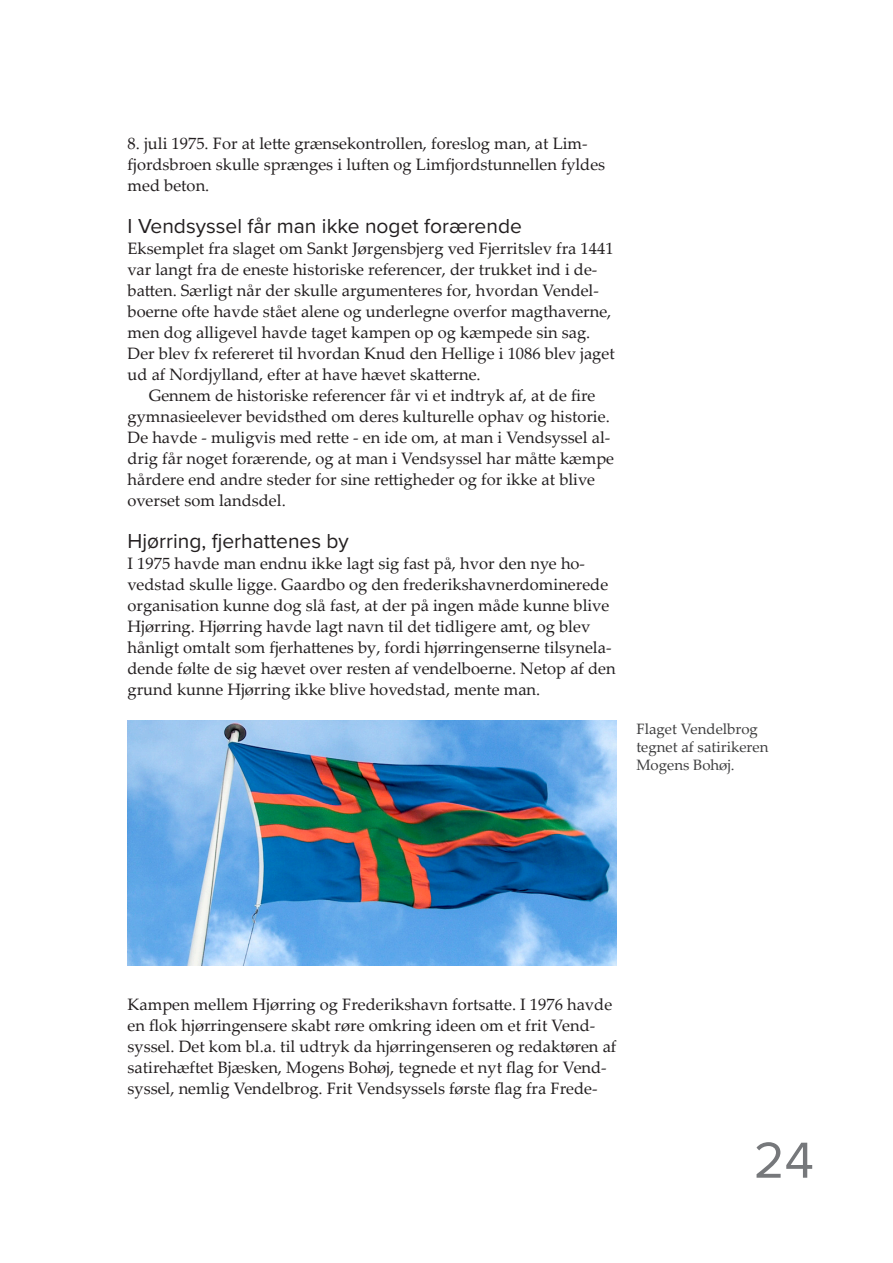
<style>
.page{position:relative;width:893px;height:1263px;background:#fff}
.page>*{position:absolute;margin:0;border:0;box-sizing:border-box;transform-origin:0 0}
.t1{font:52.5px "Proxima Nova";color:#76787b}
.Rubrik{font:21px "Proxima Nova";color:#231f20}
.Normal_0{font:16.5px/21px "Palatino Linotype";color:#231f20}
.Billedtekst{font:15px/18px "Palatino Linotype";color:#3e3e3f}
</style>
<div class="page">
<img style="left:127px;top:721px;width:490px;height:244px">
<p class="Normal_0" style="left:128px;top:132px;width:479px">8. juli 1975. For at lette grænsekontrollen, foreslog man, at Lim&shy;fjordsbroen skulle sprænges i luften og Limfjordstunnellen fyldes med beton.</p>
<p class="Rubrik" style="left:128px;top:210px;width:396px">I Vendsyssel får man ikke noget forærende</p>
<p class="Normal_0" style="left:128px;top:237px;width:489px">Eksemplet fra slaget om Sankt Jørgensbjerg ved Fjerritslev fra 1441 var langt fra de eneste historiske referencer, der trukket ind i de&shy;batten. Særligt når der skulle argumenteres for, hvordan Vendel&shy;boerne ofte havde stået alene og underlegne overfor magthaverne, men dog alligevel havde taget kampen op og kæmpede sin sag.<br>Der blev fx refereret til hvordan Knud den Hellige i 1086 blev jaget ud af Nordjylland, efter at have hævet skatterne.</p>
<p class="Normal_0" style="left:128px;top:384px;width:488px;text-indent:21px">Gennem de historiske referencer får vi et indtryk af, at de fire gymnasieelever bevidsthed om deres kulturelle ophav og historie.<br>De havde - muligvis med rette - en ide om, at man i Vendsyssel al&shy;drig får noget forærende, og at man i Vendsyssel har måtte kæmpe hårdere end andre steder for sine rettigheder og for ikke at blive overset som landsdel.</p>
<p class="Rubrik" style="left:128px;top:525px;width:223px">Hjørring, fjerhattenes by</p>
<p class="Normal_0" style="left:128px;top:552px;width:490px">I 1975 havde man endnu ikke lagt sig fast på, hvor den nye ho&shy;vedstad skulle ligge. Gaardbo og den frederikshavnerdominerede organisation kunne dog slå fast, at der på ingen måde kunne blive Hjørring. Hjørring havde lagt navn til det tidligere amt, og blev hånligt omtalt som fjerhattenes by, fordi hjørringenserne tilsynela&shy;dende følte de sig hævet over resten af vendelboerne. Netop af den grund kunne Hjørring ikke blive hovedstad, mente man.</p>
<p class="Billedtekst" style="left:636px;top:719px;width:133px">Flaget Vendelbrog tegnet af satirikeren<br>Mogens Bohøj.</p>
<p class="Normal_0" style="left:128px;top:993px;width:490px">Kampen mellem Hjørring og Frederikshavn fortsatte. I 1976 havde en flok hjørringensere skabt røre omkring ideen om et frit Vend&shy;syssel. Det kom bl.a. til udtryk da hjørringenseren og redaktøren af satirehæftet Bjæsken, Mogens Bohøj, tegnede et nyt flag for Vend&shy;syssel, nemlig Vendelbrog. Frit Vendsyssels første flag fra Frede-</p>
<h1 class="t1" style="left:754px;top:1121px;width:62px">24</h1>
</div>
